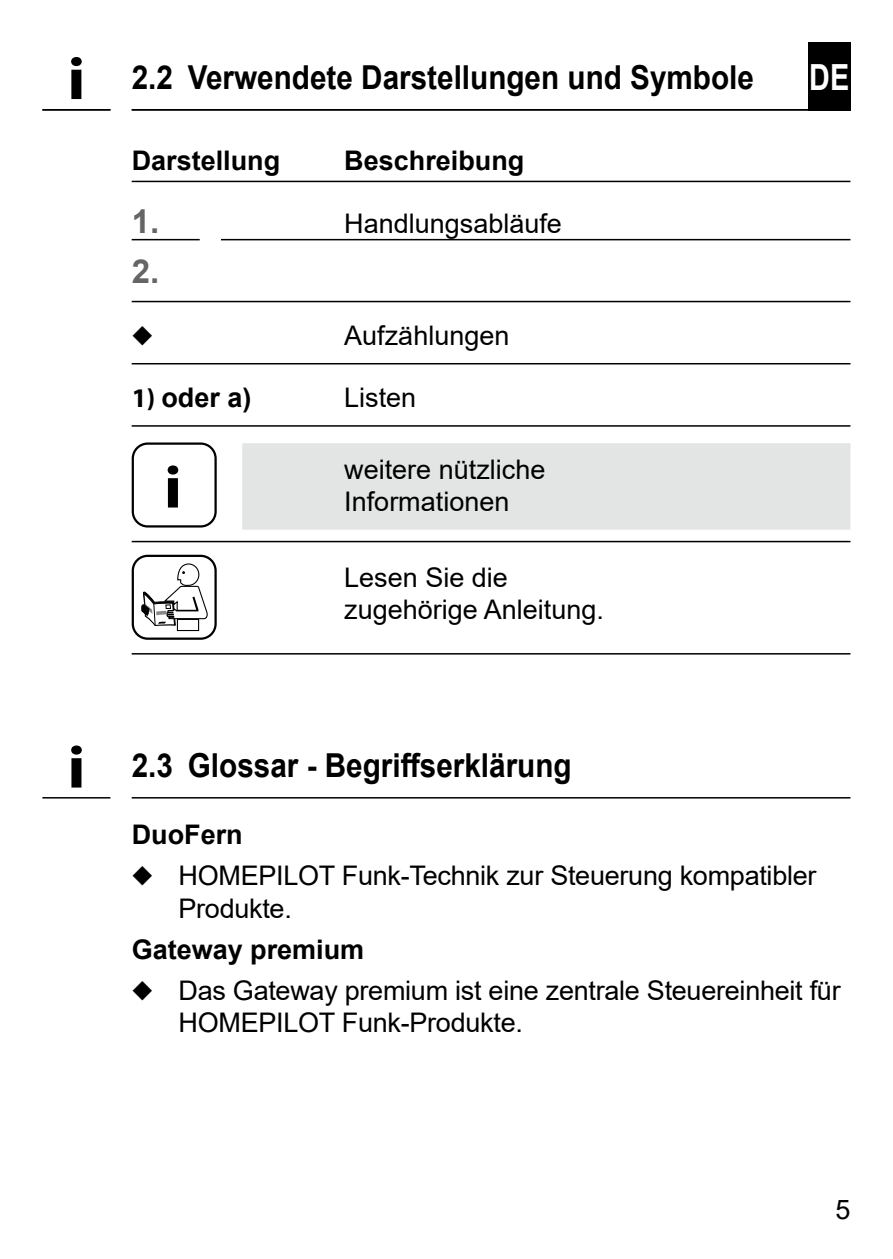
<style>
.page{position:relative;width:893px;height:1259px;background:#fff}
.page>*{position:absolute;margin:0;border:0;box-sizing:border-box;transform-origin:0 0}
.INFO-Icon{font:700 60px "Myriad Pro";color:#000;scale:1.1 1}
.t1{font:700 36px "Arial";color:#fff;scale:.8 1}
.t2{font:700 33px "Arial";color:#000;scale:.9 1}
.t3{font:700 33px "Arial";color:#646567}
.Fließtext_-_DE{font:27px/32.4px "Arial";letter-spacing:-.01em;color:#000}
.Untertitel_-_DE{font:700 27px "Arial";color:#000}
.s1{font-family:"Myriad Pro"}
</style>
<div class="page">
<div style="left:808px;top:42px;width:42px;height:69px;background:#000"></div>
<hr style="left:132px;top:109px;width:718px;height:2px;background:#000">
<hr style="left:42px;top:109px;width:68px;height:2px;background:#000">
<hr style="left:132px;top:181px;width:718px;height:1px;background:#000">
<svg style="left:132px;top:239px;width:718px;height:1px"></svg>
<hr style="left:132px;top:301px;width:718px;height:1px;background:#000">
<hr style="left:132px;top:363px;width:718px;height:1px;background:#000">
<hr style="left:132px;top:425px;width:718px;height:2px;background:#000">
<div style="left:242px;top:443px;width:608px;height:87px;background:#e3e4e4"></div>
<hr style="left:132px;top:541px;width:718px;height:1px;background:#000">
<hr style="left:132px;top:653px;width:718px;height:1px;background:#000">
<div style="left:132px;top:442px;width:85px;height:85px;border:2px solid #000;border-radius:15px"></div>
<div style="left:177px;top:619px;width:22px;height:12px;border:1px solid #000"></div>
<svg style="left:142px;top:563px;width:66px;height:63px"></svg>
<div style="left:132px;top:555px;width:85px;height:85px;border:2px solid #000;border-radius:15px"></div>
<svg style="left:42px;top:797px;width:808px;height:1px"></svg>
<p class="INFO-Icon" style="left:67px;top:45px;width:18px">i</p>
<p class="INFO-Icon" style="left:67px;top:733px;width:18px">i</p>
<p class="t2" style="left:132px;top:54px;width:693px">2.2 Verwendete Darstellungen und Symbole</p>
<h2 class="t1" style="left:809px;top:52px;width:52px">DE</h2>
<p class="Untertitel_-_DE" style="left:132px;top:142px;width:150px">Darstellung</p>
<p class="Untertitel_-_DE" style="left:344px;top:142px;width:182px">Beschreibung</p>
<p class="t3" style="left:132px;top:198px;width:29px">1.</p>
<p class="Fließtext_-_DE" style="left:344px;top:207px;width:219px">Handlungsabläufe</p>
<p class="t3" style="left:132px;top:248px;width:29px">2.</p>
<p class="Fließtext_-_DE" style="left:344px;top:319px;width:167px">Aufzählungen</p>
<p class="Untertitel_-_DE" style="left:132px;top:379px;width:121px"><span class="s1">1)</span> oder a)</p>
<p class="Fließtext_-_DE" style="left:344px;top:381px;width:74px">Listen</p>
<p class="INFO-Icon" style="left:164px;top:454px;width:18px">i</p>
<p class="Fließtext_-_DE" style="left:344px;top:453px;width:203px">weitere nützliche<br>Informationen</p>
<p class="Fließtext_-_DE" style="left:344px;top:561px;width:261px">Lesen Sie die zugehörige Anleitung.</p>
<p class="t2" style="left:132px;top:742px;width:490px">2.3 Glossar - Begriffserklärung</p>
<p class="Untertitel_-_DE" style="left:132px;top:816px;width:112px">DuoFern</p>
<p class="Fließtext_-_DE" style="left:178px;top:859px;width:640px;text-indent:-47px">◆ HOMEPILOT Funk-Technik zur Steuerung kompatibler<br>Produkte.</p>
<p class="Untertitel_-_DE" style="left:132px;top:930px;width:234px">Gateway premium</p>
<p class="Fließtext_-_DE" style="left:178px;top:973px;width:664px;text-indent:-47px">◆ Das Gateway premium ist eine zentrale Steuereinheit für<br>HOMEPILOT Funk-Produkte.</p>
<p class="Fließtext_-_DE" style="left:835px;top:1193px;width:17px">5</p>
</div>
